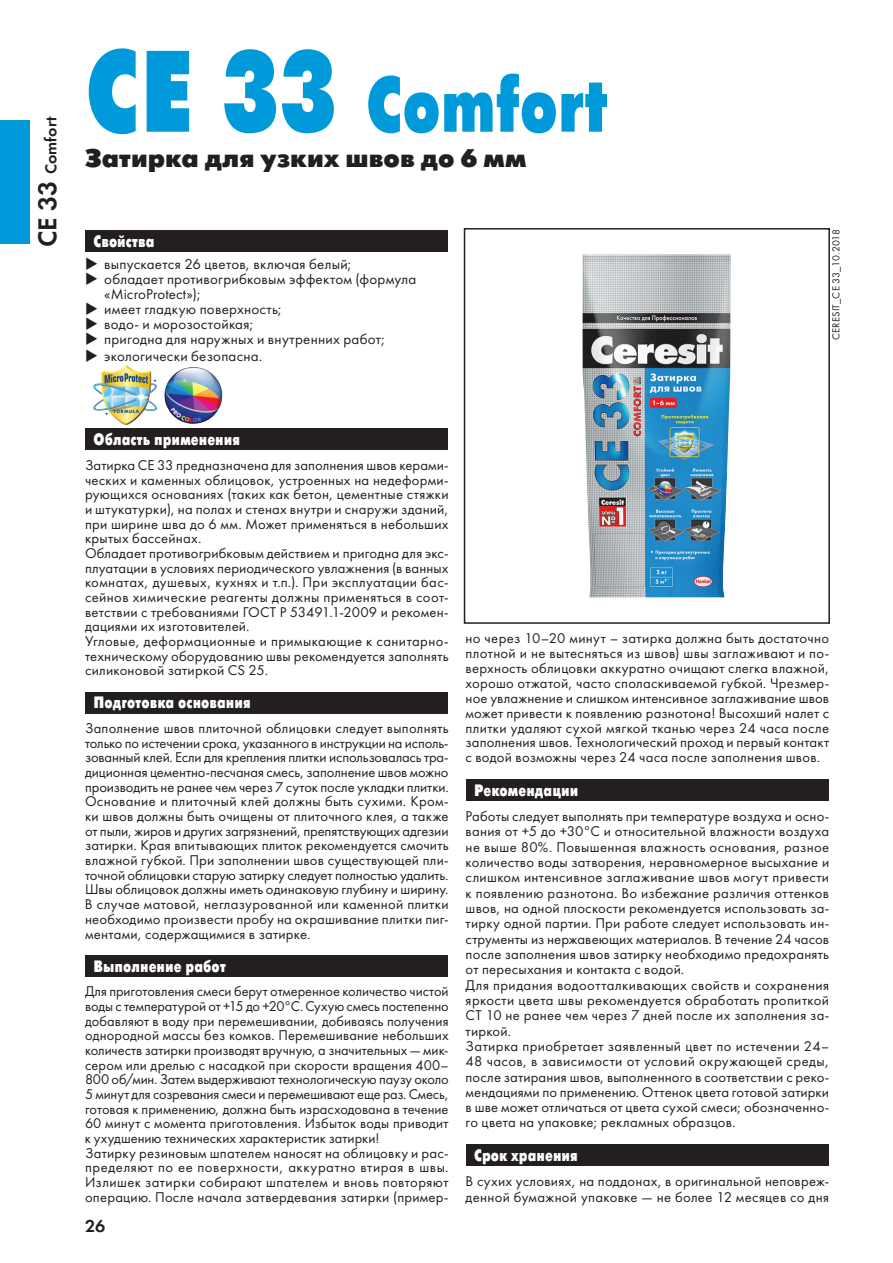
<style>
.page{position:relative;width:893px;height:1263px;background:#fff}
.page>*{position:absolute;margin:0;border:0;box-sizing:border-box;transform-origin:0 0}
.t1{font:78px "Futura Futuris Cond Extra Bold C";letter-spacing:-.005em;color:#009ada}
.t2{font:25.5px "Futura Futuris Black C";color:#231f20}
.t3{font:18px "Futura Demi C";color:#231f20}
.t4{font:16.5px "Futura Futuris Cond Extra Bold C";color:#fff}
.t5{font:16.5px "Futura Demi C";letter-spacing:.005em;color:#231f20}
.t6{font:15px/15.1px "Futura Book C";letter-spacing:.015em;color:#231f20}
.t7{font:14.7px/14.7px "Futura Book C";letter-spacing:.015em;color:#231f20}
.t8{font:10.5px "Futura Book C";letter-spacing:.015em;color:#231f20}
.s1{font-size:27px}
.s2{font-size:115.5px}
</style>
<div class="page">
<div style="left:85px;top:230px;width:363px;height:22px;background:#231f20"></div>
<div style="left:85px;top:428px;width:363px;height:22px;background:#231f20"></div>
<div style="left:85px;top:692px;width:363px;height:22px;background:#231f20"></div>
<div style="left:85px;top:955px;width:363px;height:22px;background:#231f20"></div>
<div style="left:466px;top:779px;width:362px;height:22px;background:#231f20"></div>
<div style="left:466px;top:1144px;width:362px;height:22px;background:#231f20"></div>
<div style="left:0;top:120px;width:30px;height:123px;background:#009ada"></div>
<img style="left:583px;top:254px;width:148px;height:343px">
<div style="left:464px;top:228px;width:366px;height:396px;border:2px solid #231f20"></div>
<img style="left:94px;top:365px;width:63px;height:60px">
<img style="left:164px;top:367px;width:59px;height:56px">
<p class="t5" style="left:41px;top:247px;width:133px;rotate:-90deg"><span class="s1">CE 33</span> Comfort</p>
<h1 class="t1" style="left:85px;top:62px;width:524px"><span class="s2">CE 33</span> Comfort</h1>
<h2 class="t2" style="left:85px;top:145px;width:443px">Затирка для узких швов до 6 мм</h2>
<p class="t4" style="left:94px;top:233px;width:62px">Свойства</p>
<p class="t6" style="left:104px;top:256px;width:314px">выпускается 26 цветов, включая белый;<br>обладает противогрибковым эффектом (формула «MicroProtect»);<br>имеет гладкую поверхность;<br>водо- и морозостойкая;<br>пригодна для наружных и внутренних работ;</p>
<p class="t6" style="left:104px;top:348px;width:159px">экологически безопасна.</p>
<p class="t8" style="left:830px;top:340px;width:112px;rotate:-90deg">CERESIT_CE 33_10.2018</p>
<p class="t4" style="left:94px;top:431px;width:148px">Область применения</p>
<p class="t7" style="left:85px;top:458px;width:365px">Затирка CE 33 предназначена для заполнения швов керами&shy;ческих и каменных облицовок, устроенных на недеформи&shy;рующихся основаниях (таких как бетон, цементные стяжки и штукатурки), на полах и стенах внутри и снаружи зданий, при ширине шва до 6 мм. Может применяться в небольших крытых бассейнах.<br>Обладает противогрибковым действием и пригодна для экс&shy;плуатации в условиях периодического увлажнения (в ванных комнатах, душевых, кухнях и т.п.). При эксплуатации бас&shy;сейнов химические реагенты должны применяться в соот&shy;ветствии с требованиями ГОСТ Р 53491.1-2009 и рекомен&shy;дациями их изготовителей.<br>Угловые, деформационные и примыкающие к санитарно&shy;техническому оборудованию швы рекомендуется заполнять силиконовой затиркой CS 25.</p>
<p class="t4" style="left:94px;top:694px;width:159px">Подготовка основания</p>
<p class="t7" style="left:85px;top:721px;width:365px;text-align:justify">Заполнение швов плиточной облицовки следует выполнять только по истечении срока, указанного в инструкции на исполь&shy;зованный клей. Если для крепления плитки использовалась тра&shy;диционная цементно-песчаная смесь, заполнение швов можно производить не ранее чем через 7 суток после укладки плитки.<br>Основание и плиточный клей должны быть сухими. Кром&shy;ки швов должны быть очищены от плиточного клея, а также от пыли, жиров и других загрязнений, препятствующих адгезии затирки. Края впитывающих плиток рекомендуется смочить влажной губкой. При заполнении швов существующей пли&shy;точной облицовки старую затирку следует полностью удалить.<br>Швы облицовок должны иметь одинаковую глубину и ширину.<br>В случае матовой, неглазурованной или каменной плитки необходимо произвести пробу на окрашивание плитки пиг&shy;ментами, содержащимися в затирке.</p>
<p class="t4" style="left:94px;top:957px;width:134px">Выполнение работ</p>
<p class="t7" style="left:85px;top:984px;width:365px">Для приготовления смеси берут отмеренное количество чистой воды с температурой от +15 до +20°C. Сухую смесь постепенно добавляют в воду при перемешивании, добиваясь получения однородной массы без комков. Перемешивание небольших количеств затирки производят вручную, а значительных — мик&shy;сером или дрелью с насадкой при скорости вращения 400– 800 об/мин. Затем выдерживают технологическую паузу около 5 минут для созревания смеси и перемешивают еще раз. Смесь, готовая к применению, должна быть израсходована в течение 60 минут с момента приготовления. Избыток воды приводит к ухудшению технических характеристик затирки!<br>Затирку резиновым шпателем наносят на облицовку и рас&shy;пределяют по ее поверхности, аккуратно втирая в швы.<br>Излишек затирки собирают шпателем и вновь повторяют операцию. После начала затвердевания затирки (пример-</p>
<p class="t3" style="left:85px;top:1215px;width:22px">26</p>
<p class="t7" style="left:466px;top:631px;width:365px;text-align:justify">но через 10–20 минут – затирка должна быть достаточно плотной и не вытесняться из швов) швы заглаживают и по&shy;верхность облицовки аккуратно очищают слегка влажной, хорошо отжатой, часто споласкиваемой губкой. Чрезмер&shy;ное увлажнение и слишком интенсивное заглаживание швов может привести к появлению разнотона! Высохший налет с плитки удаляют сухой мягкой тканью через 24 часа после заполнения швов. Технологический проход и первый контакт с водой возможны через 24 часа после заполнения швов.</p>
<p class="t4" style="left:474px;top:781px;width:106px">Рекомендации</p>
<p class="t7" style="left:466px;top:809px;width:365px;line-height:15.3px">Работы следует выполнять при температуре воздуха и осно&shy;вания от +5 до +30°C и относительной влажности воздуха не выше 80%. Повышенная влажность основания, разное количество воды затворения, неравномерное высыхание и слишком интенсивное заглаживание швов могут привести к появлению разнотона. Во избежание различия оттенков швов, на одной плоскости рекомендуется использовать за&shy;тирку одной партии. При работе следует использовать ин&shy;струменты из нержавеющих материалов. В течение 24 часов после заполнения швов затирку необходимо предохранять от пересыхания и контакта с водой.<br>Для придания водоотталкивающих свойств и сохранения яркости цвета швы рекомендуется обработать пропиткой CT 10 не ранее чем через 7 дней после их заполнения за&shy;тиркой.<br>Затирка приобретает заявленный цвет по истечении 24– 48 часов, в зависимости от условий окружающей среды, после затирания швов, выполненного в соответствии с реко&shy;мендациями по применению. Оттенок цвета готовой затирки в шве может отличаться от цвета сухой смеси; обозначенно&shy;го цвета на упаковке; рекламных образцов.</p>
<p class="t4" style="left:474px;top:1146px;width:105px">Срок хранения</p>
<p class="t7" style="left:466px;top:1174px;width:365px;line-height:15.3px">В сухих условиях, на поддонах, в оригинальной неповреж&shy;денной бумажной упаковке — не более 12 месяцев со дня</p>
</div>
